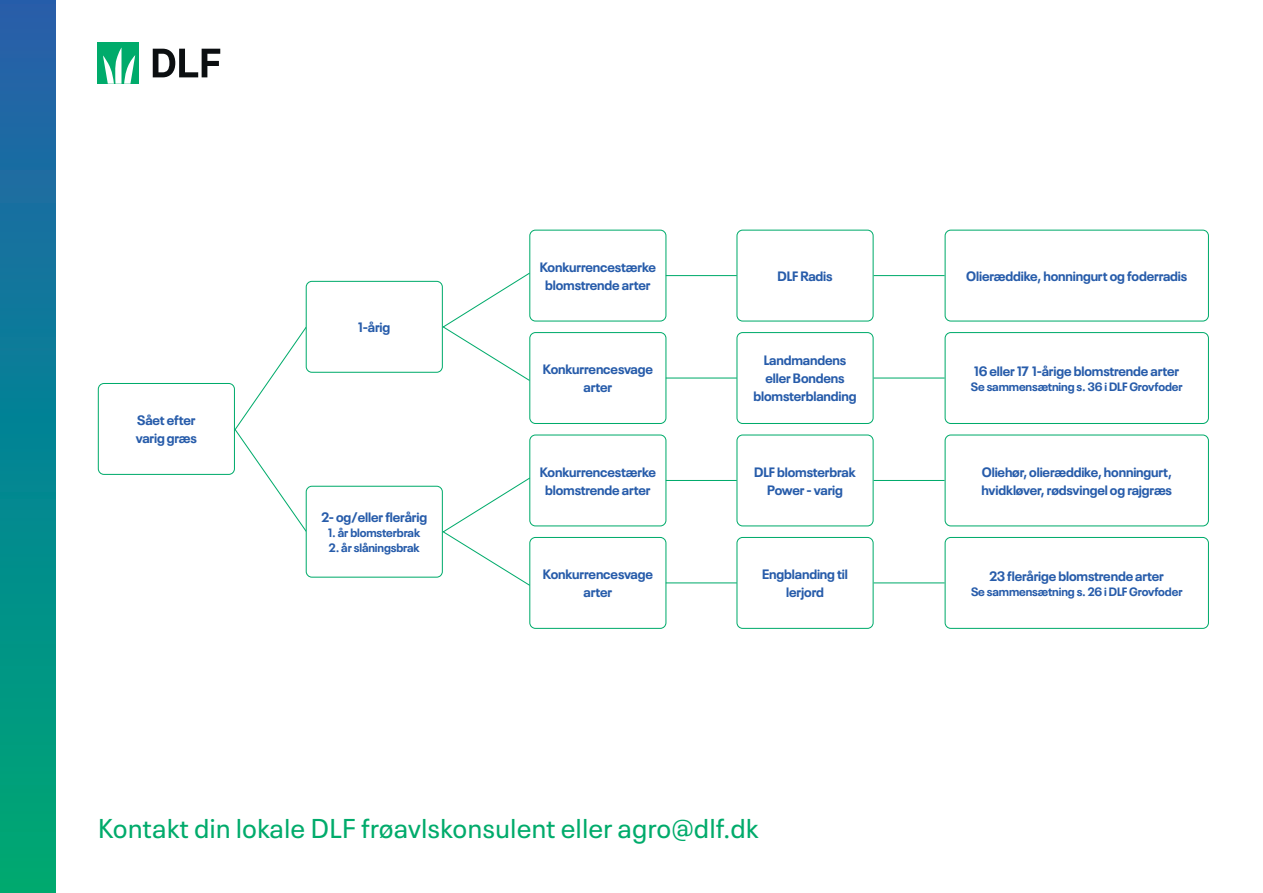
<style>
.page{position:relative;width:1263px;height:893px;background:#fff}
.page>*{position:absolute;margin:0;border:0;box-sizing:border-box;transform-origin:0 0}
.t1{font:27px "Neue Plak Text";color:#00ab6b}
.t2{font:700 13.5px/18px "Neue Plak";letter-spacing:-.01em;color:#275caa;text-align:center}
.t3{font:700 12px "Neue Plak";letter-spacing:-.01em;color:#275caa}
</style>
<div class="page">
<svg style="left:235px;top:326px;width:73px;height:207px"></svg>
<div style="left:98px;top:383px;width:137px;height:92px;border:1px solid #00ab6b;border-radius:6px"></div>
<div style="left:306px;top:281px;width:137px;height:92px;border:1px solid #00ab6b;border-radius:6px"></div>
<div style="left:306px;top:486px;width:137px;height:92px;border:1px solid #00ab6b;border-radius:6px"></div>
<div style="left:736px;top:230px;width:138px;height:92px;border:1px solid #00ab6b;border-radius:6px"></div>
<div style="left:529px;top:230px;width:137px;height:92px;border:1px solid #00ab6b;border-radius:6px"></div>
<div style="left:529px;top:332px;width:137px;height:92px;border:1px solid #00ab6b;border-radius:6px"></div>
<div style="left:736px;top:332px;width:138px;height:92px;border:1px solid #00ab6b;border-radius:6px"></div>
<div style="left:944px;top:332px;width:265px;height:92px;border:1px solid #00ab6b;border-radius:6px"></div>
<div style="left:944px;top:537px;width:265px;height:92px;border:1px solid #00ab6b;border-radius:6px"></div>
<div style="left:944px;top:230px;width:265px;height:92px;border:1px solid #00ab6b;border-radius:6px"></div>
<div style="left:944px;top:434px;width:265px;height:92px;border:1px solid #00ab6b;border-radius:6px"></div>
<div style="left:736px;top:434px;width:138px;height:92px;border:1px solid #00ab6b;border-radius:6px"></div>
<div style="left:529px;top:434px;width:137px;height:92px;border:1px solid #00ab6b;border-radius:6px"></div>
<div style="left:529px;top:537px;width:137px;height:92px;border:1px solid #00ab6b;border-radius:6px"></div>
<div style="left:736px;top:537px;width:138px;height:92px;border:1px solid #00ab6b;border-radius:6px"></div>
<hr style="left:666px;top:275px;width:71px;height:1px;background:#00ab6b">
<hr style="left:874px;top:275px;width:70px;height:1px;background:#00ab6b">
<hr style="left:666px;top:377px;width:71px;height:2px;background:#00ab6b">
<hr style="left:874px;top:377px;width:70px;height:2px;background:#00ab6b">
<hr style="left:666px;top:480px;width:71px;height:1px;background:#00ab6b">
<hr style="left:874px;top:480px;width:70px;height:1px;background:#00ab6b">
<hr style="left:666px;top:582px;width:71px;height:1px;background:#00ab6b">
<hr style="left:874px;top:582px;width:70px;height:1px;background:#00ab6b">
<svg style="left:441px;top:272px;width:90px;height:110px"></svg>
<svg style="left:441px;top:477px;width:90px;height:110px"></svg>
<svg style="left:153px;top:49px;width:67px;height:28px"></svg>
<div style="left:98px;top:43px;width:41px;height:41px;background:#00ab6b"></div>
<svg style="left:103px;top:48px;width:32px;height:36px"></svg>
<div style="left:0;top:0;width:55px;height:893px;background:linear-gradient(to bottom,#215ead,#00aa75)"></div>
<p class="t2" style="left:136px;top:410px;width:63px;text-align:left">Sået efter varig græs</p>
<p class="t2" style="left:358px;top:317px;width:34px">1-årig</p>
<p class="t2" style="left:321px;top:507px;width:107px">2- og/eller flerårig</p>
<p class="t3" style="left:328px;top:523px;width:93px">1. år blomsterbrak</p>
<p class="t3" style="left:329px;top:538px;width:92px">2. år slåningsbrak</p>
<p class="t2" style="left:540px;top:257px;width:118px">Konkurrencestærke blomstrende arter</p>
<p class="t2" style="left:777px;top:266px;width:57px">DLF Radis</p>
<p class="t2" style="left:966px;top:266px;width:223px">Olieræddike, honningurt og foderradis</p>
<p class="t2" style="left:543px;top:359px;width:112px">Konkurrencesvage arter</p>
<p class="t2" style="left:753px;top:350px;width:105px">Landmandens eller Bondens blomsterblanding</p>
<p class="t2" style="left:974px;top:360px;width:207px">16 eller 17 1-årige blomstrende arter</p>
<p class="t3" style="left:971px;top:377px;width:213px">Se sammensætning s. 36 i DLF Grovfoder</p>
<p class="t2" style="left:540px;top:461px;width:118px">Konkurrencestærke blomstrende arter</p>
<p class="t2" style="left:754px;top:461px;width:103px">DLF blomsterbrak<br>Power - varig</p>
<p class="t2" style="left:981px;top:461px;width:192px;text-align:left">Oliehør, olieræddike, honningurt, hvidkløver, rødsvingel og rajgræs</p>
<p class="t2" style="left:543px;top:564px;width:112px">Konkurrencesvage arter</p>
<p class="t2" style="left:762px;top:564px;width:87px">Engblanding til lerjord</p>
<p class="t2" style="left:989px;top:565px;width:176px">23 flerårige blomstrende arter</p>
<p class="t3" style="left:971px;top:582px;width:213px">Se sammensætning s. 26 i DLF Grovfoder</p>
<h1 class="t1" style="left:98px;top:806px;width:662px">Kontakt din lokale DLF frøavlskonsulent eller agro@dlf.dk</h1>
</div>
